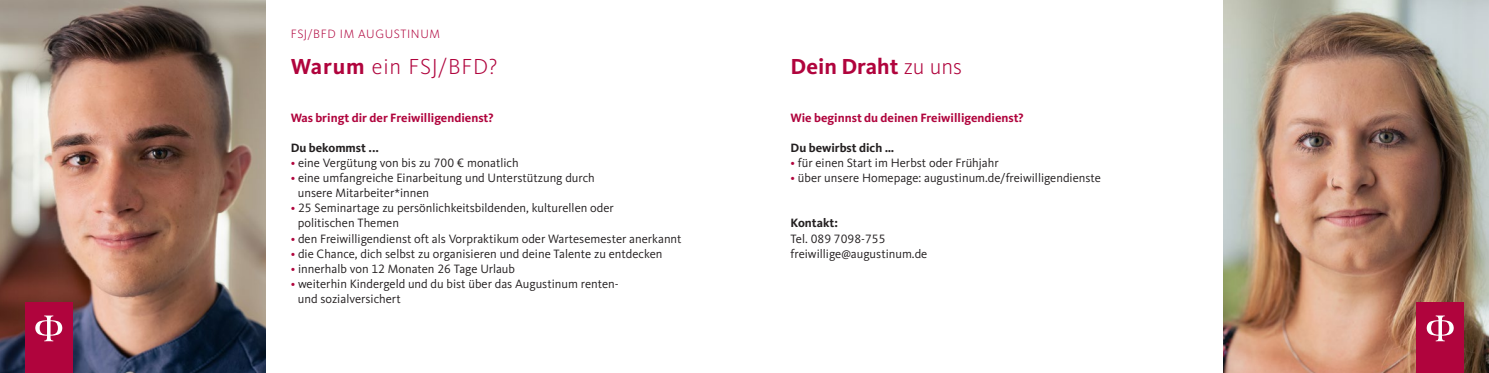
<style>
.page{position:relative;width:1489px;height:373px;background:#fff}
.page>*{position:absolute;margin:0;border:0;box-sizing:border-box;transform-origin:0 0}
.t1{font:300 22.5px "Kievit Pro";letter-spacing:.04em;color:#b0043d}
.t2{font:700 22.5px "Kievit Pro";color:#b0043d}
.t3{font:12.5px/15px "Kievit Pro";color:#231f20}
.t4{font:700 12.5px "Kievit Pro";color:#b0043d}
.t5{font:700 12.5px "Kievit Pro";color:#231f20}
.t6{font:300 12.5px "Kievit Pro";letter-spacing:.045em;color:#b0043d}
.s1{font-weight:700}
.s2{font-weight:300}
.s3{color:#b0043d}
</style>
<div class="page">
<img style="left:0;top:0;width:266px;height:372px">
<div style="left:25px;top:302px;width:48px;height:70px;background:#b0043d"></div>
<svg style="left:35px;top:315px;width:27px;height:25px"></svg>
<img style="left:1223px;top:0;width:265px;height:372px">
<div style="left:1415px;top:302px;width:48px;height:70px;background:#b0043d"></div>
<svg style="left:1426px;top:315px;width:27px;height:25px"></svg>
<p class="t6" style="left:291px;top:26px;width:151px">FSJ/BFD IM AUGUSTINUM</p>
<h1 class="t1" style="left:291px;top:53px;width:208px"><span class="s1">Warum</span> ein FSJ/BFD?</h1>
<h1 class="t2" style="left:790px;top:53px;width:173px">Dein Draht <span class="s2">zu uns</span></h1>
<p class="t4" style="left:291px;top:110px;width:204px">Was bringt dir der Freiwilligendienst?</p>
<p class="t5" style="left:291px;top:140px;width:90px">Du bekommst ...</p>
<p class="t3" style="left:291px;top:155px;width:229px"><span class="s3">•</span> eine Vergütung von bis zu 700 € monatlich</p>
<p class="t3" style="left:298px;top:170px;width:298px;text-indent:-7px"><span class="s3">•</span> eine umfangreiche Einarbeitung und Unterstützung durch unsere Mitarbeiter*innen</p>
<p class="t3" style="left:298px;top:200px;width:317px;text-indent:-7px"><span class="s3">•</span> 25 Seminartage zu persönlichkeitsbildenden, kulturellen oder politischen Themen</p>
<p class="t3" style="left:291px;top:230px;width:392px"><span class="s3">•</span> den Freiwilligendienst oft als Vorpraktikum oder Wartesemester anerkannt</p>
<p class="t3" style="left:291px;top:245px;width:373px"><span class="s3">•</span> die Chance, dich selbst zu organisieren und deine Talente zu entdecken</p>
<p class="t3" style="left:291px;top:260px;width:226px"><span class="s3">•</span> innerhalb von 12 Monaten 26 Tage Urlaub</p>
<p class="t3" style="left:298px;top:275px;width:321px;text-indent:-7px"><span class="s3">•</span> weiterhin Kindergeld und du bist über das Augustinum renten&shy;und sozialversichert</p>
<p class="t4" style="left:790px;top:110px;width:235px">Wie beginnst du deinen Freiwilligendienst?</p>
<p class="t5" style="left:790px;top:140px;width:105px">Du bewirbst dich …</p>
<p class="t3" style="left:790px;top:155px;width:210px"><span class="s3">•</span> für einen Start im Herbst oder Frühjahr</p>
<p class="t3" style="left:790px;top:170px;width:312px"><span class="s3">•</span> über unsere Homepage: augustinum.de/freiwilligendienste</p>
<p class="t5" style="left:790px;top:215px;width:49px">Kontakt:</p>
<p class="t3" style="left:790px;top:230px;width:138px">Tel. 089 7098-755 freiwillige@augustinum.de</p>
</div>
